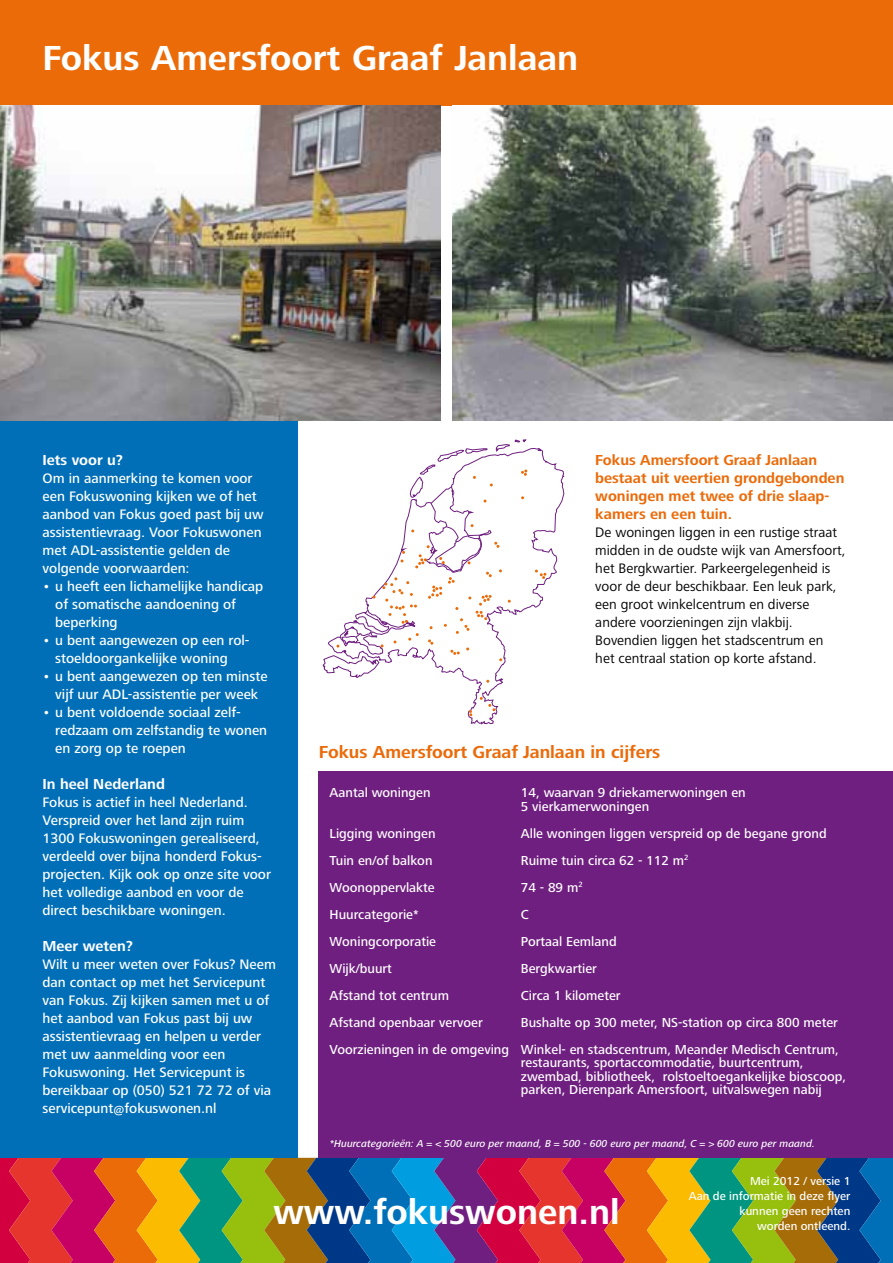
<style>
.page{position:relative;width:893px;height:1263px;background:#fff}
.page>*{position:absolute;margin:0;border:0;box-sizing:border-box;transform-origin:0 0}
.t1{font:700 36px "Frutiger Next LT";color:#fff}
.t2{font:700 18px "Frutiger Next LT";color:#eb6b0a}
.t3{font:700 15px/18px "Frutiger Next LT";color:#eb6b0a}
.t4{font:700 15px "Frutiger Next LT";color:#fff}
.t5{font:500 14.25px/18px "Frutiger Next LT";color:#fff}
.t6{font:14.25px/18px "Frutiger Next LT";color:#000}
.t7{font:500 13.5px/13.5px "Frutiger Next LT";color:#fff}
.t8{font:500 12px/15px "Frutiger Next LT";color:#fff;text-align:right}
.t9{font:italic 500 10.5px "Frutiger Next LT";color:#fff}
</style>
<div class="page">
<div style="left:0;top:0;width:893px;height:105px;background:#eb6b09"></div>
<svg style="left:0;top:1158px;width:893px;height:105px;background:#89634d"></svg>
<div style="left:0;top:421px;width:298px;height:737px;background:#006fb7"></div>
<img style="left:0;top:105px;width:440px;height:316px">
<img style="left:453px;top:105px;width:440px;height:316px">
<svg style="left:405px;top:448px;width:160px;height:277px"></svg>
<svg style="left:469px;top:710px;width:3px;height:6px"></svg>
<svg style="left:535px;top:570px;width:11px;height:9px"></svg>
<svg style="left:480px;top:697px;width:15px;height:14px"></svg>
<svg style="left:410px;top:439px;width:117px;height:65px"></svg>
<svg style="left:322px;top:524px;width:180px;height:159px"></svg>
<div style="left:319px;top:771px;width:574px;height:387px;background:#6f1f80"></div>
<h1 class="t1" style="left:43px;top:38px;width:537px">Fokus Amersfoort Graaf Janlaan</h1>
<p class="t4" style="left:43px;top:452px;width:82px">Iets voor u?</p>
<p class="t5" style="left:43px;top:470px;width:223px">Om in aanmerking te komen voor een Fokuswoning kijken we of het aanbod van Fokus goed past bij uw assistentievraag. Voor Fokuswonen met ADL-assistentie gelden de volgende voorwaarden:</p>
<p class="t5" style="left:55px;top:578px;width:210px;text-indent:-13px">• u heeft een lichamelijke handicap of somatische aandoening of beperking</p>
<p class="t5" style="left:55px;top:631px;width:196px;text-indent:-13px">• u bent aangewezen op een rol&shy;stoeldoorgankelijke woning</p>
<p class="t5" style="left:43px;top:667px;width:227px;text-align:center">• u bent aangewezen op ten minste vijf uur ADL-assistentie per week</p>
<p class="t5" style="left:55px;top:703px;width:213px;text-indent:-13px">• u bent voldoende sociaal zelf&shy;redzaam om zelfstandig te wonen en zorg op te roepen</p>
<p class="t4" style="left:43px;top:776px;width:124px">In heel Nederland</p>
<p class="t5" style="left:43px;top:794px;width:230px">Fokus is actief in heel Nederland.<br>Verspreid over het land zijn ruim 1300 Fokuswoningen gerealiseerd, verdeeld over bijna honderd Fokus&shy;projecten. Kijk ook op onze site voor het volledige aanbod en voor de direct beschikbare woningen.</p>
<p class="t4" style="left:43px;top:938px;width:92px">Meer weten?</p>
<p class="t5" style="left:43px;top:956px;width:235px">Wilt u meer weten over Fokus? Neem dan contact op met het Servicepunt van Fokus. Zij kijken samen met u of het aanbod van Fokus past bij uw assistentievraag en helpen u verder met uw aanmelding voor een<br>Fokuswoning. Het Servicepunt is bereikbaar op (050) 521 72 72 of via servicepunt@fokuswonen.nl</p>
<p class="t3" style="left:595px;top:451px;width:251px">Fokus Amersfoort Graaf Janlaan bestaat uit veertien grondgebonden woningen met twee of drie slaap&shy;kamers en een tuin.</p>
<p class="t6" style="left:595px;top:524px;width:252px">De woningen liggen in een rustige straat midden in de oudste wijk van Amersfoort, het Bergkwartier. Parkeergelegenheid is voor de deur beschikbaar. Een leuk park, een groot winkelcentrum en diverse andere voorzieningen zijn vlakbij.<br>Bovendien liggen het stadscentrum en het centraal station op korte afstand.</p>
<p class="t2" style="left:319px;top:742px;width:343px">Fokus Amersfoort Graaf Janlaan in cijfers</p>
<p class="t7" style="left:330px;top:786px;width:103px">Aantal woningen</p>
<p class="t7" style="left:521px;top:786px;width:226px">14, waarvan 9 driekamerwoningen en<br>5 vierkamerwoningen</p>
<p class="t7" style="left:330px;top:826px;width:108px">Ligging woningen</p>
<p class="t7" style="left:521px;top:826px;width:307px">Alle woningen liggen verspreid op de begane grond</p>
<p class="t7" style="left:330px;top:853px;width:105px">Tuin en/of balkon</p>
<p class="t7" style="left:521px;top:853px;width:169px">Ruime tuin circa 62 - 112 m<sup>2</sup></p>
<p class="t7" style="left:330px;top:880px;width:107px">Woonoppervlakte</p>
<p class="t7" style="left:521px;top:880px;width:63px">74 - 89 m<sup>2</sup></p>
<p class="t7" style="left:330px;top:907px;width:91px">Huurcategorie*</p>
<p class="t7" style="left:521px;top:907px;width:10px">C</p>
<p class="t7" style="left:330px;top:934px;width:108px">Woningcorporatie</p>
<p class="t7" style="left:521px;top:934px;width:97px">Portaal Eemland</p>
<p class="t7" style="left:330px;top:961px;width:64px">Wijk/buurt</p>
<p class="t7" style="left:521px;top:961px;width:78px">Bergkwartier</p>
<p class="t7" style="left:330px;top:988px;width:121px">Afstand tot centrum</p>
<p class="t7" style="left:521px;top:988px;width:101px">Circa 1 kilometer</p>
<p class="t7" style="left:330px;top:1015px;width:155px">Afstand openbaar vervoer</p>
<p class="t7" style="left:330px;top:1009px;width:511px;line-height:27px;text-align:right">Bushalte op 300 meter, NS-station op circa 800 meter<br>Voorzieningen in de omgeving Winkel- en stadscentrum, Meander Medisch Centrum,</p>
<p class="t7" style="left:521px;top:1056px;width:327px">restaurants, sportaccommodatie, buurtcentrum, zwembad, bibliotheek, rolstoeltoegankelijke bioscoop, parken, Dierenpark Amersfoort, uitvalswegen nabij</p>
<p class="t9" style="left:330px;top:1137px;width:487px">*Huurcategorieën: A = &lt; 500 euro per maand, B = 500 - 600 euro per maand, C = &gt; 600 euro per maand.</p>
<h1 class="t1" style="left:273px;top:1192px;width:348px">www.fokuswonen.nl</h1>
<p class="t8" style="left:689px;top:1174px;width:163px">Mei 2012 / versie 1<br>Aan de informatie in deze flyer kunnen geen rechten<br>worden ontleend.</p>
</div>
